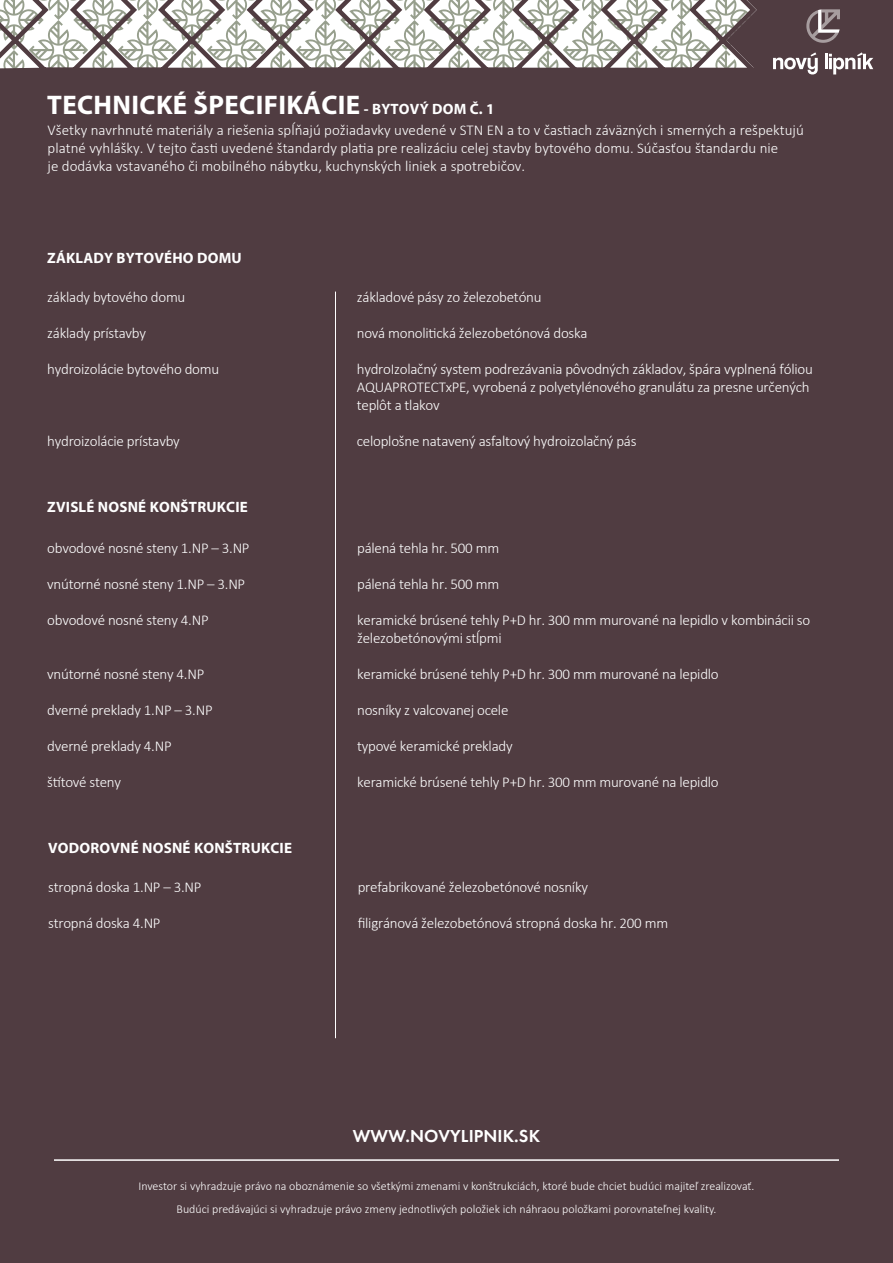
<style>
.page{position:relative;width:893px;height:1263px;background:#503c41}
.page>*{position:absolute;margin:0;border:0;box-sizing:border-box;transform-origin:0 0}
.t1{font:700 27px "Myriad Pro";letter-spacing:.015em;color:#fff}
.t2{font:600 18px "Futura PT";letter-spacing:.005em;color:#fff}
.t3{font:300 15px/18px "Calibri";letter-spacing:-.015em;color:#fff}
.t4{font:700 15px "Myriad Pro";letter-spacing:.015em;color:#fff}
.t5{font:300 12px/22.5px "Calibri";color:#fff;text-align:center}
.s1{font-size:15px}
</style>
<div class="page">
<svg style="left:0;top:0;width:726px;height:69px;background:#c7c6c2"></svg>
<svg style="left:726px;top:0;width:147px;height:74px"></svg>
<hr style="left:54px;top:1159px;width:785px;height:2px;background:#fff">
<hr style="left:335px;top:292px;width:1px;height:746px;background:#fff">
<h1 class="t1" style="left:47px;top:87px;width:449px">TECHNICKÉ ŠPECIFIKÁCIE <span class="s1">- BYTOVÝ DOM Č. 1</span></h1>
<p class="t3" style="left:48px;top:121px;width:758px">Všetky navrhnuté materiály a riešenia spĺňajú požiadavky uvedené v STN EN a to v častiach záväzných i smerných a rešpektujú platné vyhlášky. V tejto časti uvedené štandardy platia pre realizáciu celej stavby bytového domu. Súčasťou štandardu nie<br>je dodávka vstavaného či mobilného nábytku, kuchynských liniek a spotrebičov.</p>
<p class="t4" style="left:47px;top:248px;width:196px">ZÁKLADY BYTOVÉHO DOMU</p>
<p class="t3" style="left:47px;top:288px;width:140px">základy bytového domu</p>
<p class="t3" style="left:47px;top:324px;width:100px">základy prístavby</p>
<p class="t3" style="left:47px;top:360px;width:173px">hydroizolácie bytového domu</p>
<p class="t3" style="left:47px;top:432px;width:134px">hydroizolácie prístavby</p>
<p class="t4" style="left:47px;top:497px;width:202px">ZVISLÉ NOSNÉ KONŠTRUKCIE</p>
<p class="t3" style="left:47px;top:539px;width:204px">obvodové nosné steny 1.NP – 3.NP</p>
<p class="t3" style="left:47px;top:575px;width:199px">vnútorné nosné steny 1.NP – 3.NP</p>
<p class="t3" style="left:47px;top:611px;width:163px">obvodové nosné steny 4.NP</p>
<p class="t3" style="left:47px;top:665px;width:159px">vnútorné nosné steny 4.NP</p>
<p class="t3" style="left:47px;top:701px;width:167px">dverné preklady 1.NP – 3.NP</p>
<p class="t3" style="left:47px;top:737px;width:126px">dverné preklady 4.NP</p>
<p class="t3" style="left:47px;top:773px;width:75px">štítové steny</p>
<p class="t4" style="left:48px;top:838px;width:245px">VODOROVNÉ NOSNÉ KONŠTRUKCIE</p>
<p class="t3" style="left:48px;top:877px;width:155px">stropná doska 1.NP – 3.NP</p>
<p class="t3" style="left:48px;top:913px;width:114px">stropná doska 4.NP</p>
<p class="t3" style="left:357px;top:288px;width:186px">základové pásy zo železobetónu</p>
<p class="t3" style="left:357px;top:324px;width:232px">nová monolitická železobetónová doska</p>
<p class="t3" style="left:357px;top:360px;width:457px">hydroIzolačný system podrezávania pôvodných základov, špára vyplnená fóliou<br>AQUAPROTECTxPE, vyrobená z polyetylénového granulátu za presne určených teplôt a tlakov</p>
<p class="t3" style="left:357px;top:432px;width:281px">celoplošne natavený asfaltový hydroizolačný pás</p>
<p class="t3" style="left:357px;top:539px;width:144px">pálená tehla hr. 500 mm</p>
<p class="t3" style="left:357px;top:575px;width:144px">pálená tehla hr. 500 mm</p>
<p class="t3" style="left:357px;top:611px;width:455px">keramické brúsené tehly P+D hr. 300 mm murované na lepidlo v kombinácii so železobetónovými stĺpmi</p>
<p class="t3" style="left:357px;top:665px;width:363px">keramické brúsené tehly P+D hr. 300 mm murované na lepidlo</p>
<p class="t3" style="left:357px;top:701px;width:153px">nosníky z valcovanej ocele</p>
<p class="t3" style="left:357px;top:737px;width:157px">typové keramické preklady</p>
<p class="t3" style="left:357px;top:773px;width:363px">keramické brúsené tehly P+D hr. 300 mm murované na lepidlo</p>
<p class="t3" style="left:358px;top:877px;width:232px">prefabrikované železobetónové nosníky</p>
<p class="t3" style="left:358px;top:913px;width:312px">filigránová železobetónová stropná doska hr. 200 mm</p>
<p class="t2" style="left:353px;top:1124px;width:189px">WWW.NOVYLIPNIK.SK</p>
<p class="t5" style="left:138px;top:1175px;width:618px">Investor si vyhradzuje právo na oboznámenie so všetkými zmenami v konštrukciách, ktoré bude chciet budúci majiteľ zrealizovať.<br>Budúci predávajúci si vyhradzuje právo zmeny jednotlivých položiek ich náhraou položkami porovnateľnej kvality.</p>
</div>
